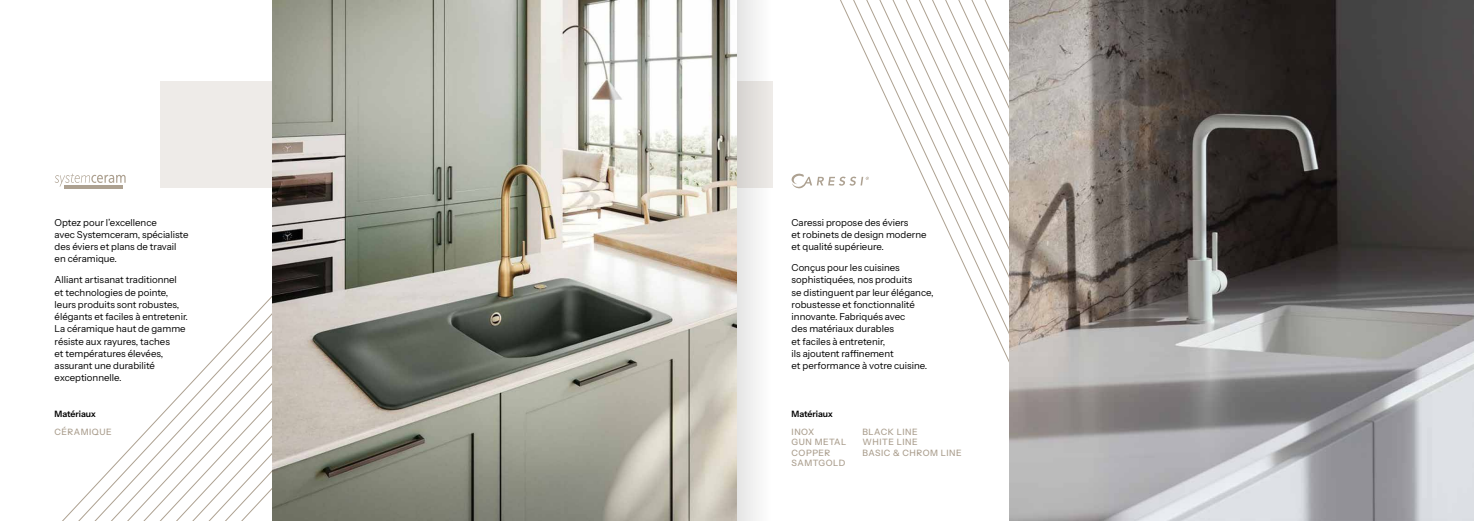
<style>
.page{position:relative;width:1474px;height:521px;background:#fff}
.page>*{position:absolute;margin:0;border:0;box-sizing:border-box;transform-origin:0 0}
.t1{font:9.62px/12.2px "Instrument Sans";color:#000}
.t2{font:500 8.75px/10.5px "Instrument Sans";letter-spacing:.06em;color:#ada191}
.t3{font:600 8.75px "Instrument Sans";letter-spacing:-.015em;color:#000}
</style>
<div class="page">
<svg style="left:54px;top:0;width:219px;height:521px"></svg>
<svg style="left:840px;top:0;width:169px;height:362px"></svg>
<img style="left:273px;top:0;width:464px;height:521px">
<img style="left:1009px;top:0;width:464px;height:521px">
<svg style="left:55px;top:174px;width:71px;height:13px"></svg>
<hr style="left:64px;top:185px;width:58px;height:3px;background:#ada191">
<svg style="left:791px;top:173px;width:78px;height:16px"></svg>
<svg style="left:737px;top:0;width:36px;height:521px"></svg>
<p class="t1" style="left:55px;top:216px;width:135px">Optez pour l’excellence<br>avec Systemceram, spécialiste des éviers et plans de travail en céramique.</p>
<p class="t1" style="left:55px;top:274px;width:135px">Alliant artisanat traditionnel et technologies de pointe, leurs produits sont robustes, élégants et faciles à entretenir.<br>La céramique haut de gamme résiste aux rayures, taches<br>et températures élevées, assurant une durabilité exceptionnelle.</p>
<p class="t3" style="left:55px;top:409px;width:43px">Matériaux</p>
<p class="t2" style="left:55px;top:427px;width:59px">CÉRAMIQUE</p>
<p class="t1" style="left:791px;top:216px;width:136px">Caressi propose des éviers<br>et robinets de design moderne et qualité supérieure.</p>
<p class="t1" style="left:791px;top:262px;width:143px">Conçus pour les cuisines sophistiquées, nos produits<br>se distinguent par leur élégance, robustesse et fonctionnalité innovante. Fabriqués avec<br>des matériaux durables<br>et faciles à entretenir,<br>ils ajoutent raffinement<br>et performance à votre cuisine.</p>
<p class="t3" style="left:791px;top:409px;width:43px">Matériaux</p>
<p class="t2" style="left:791px;top:427px;width:56px">INOX<br>GUN METAL<br>COPPER<br>SAMTGOLD</p>
<p class="t2" style="left:862px;top:427px;width:101px">BLACK LINE<br>WHITE LINE<br>BASIC &amp; CHROM LINE</p>
</div>
